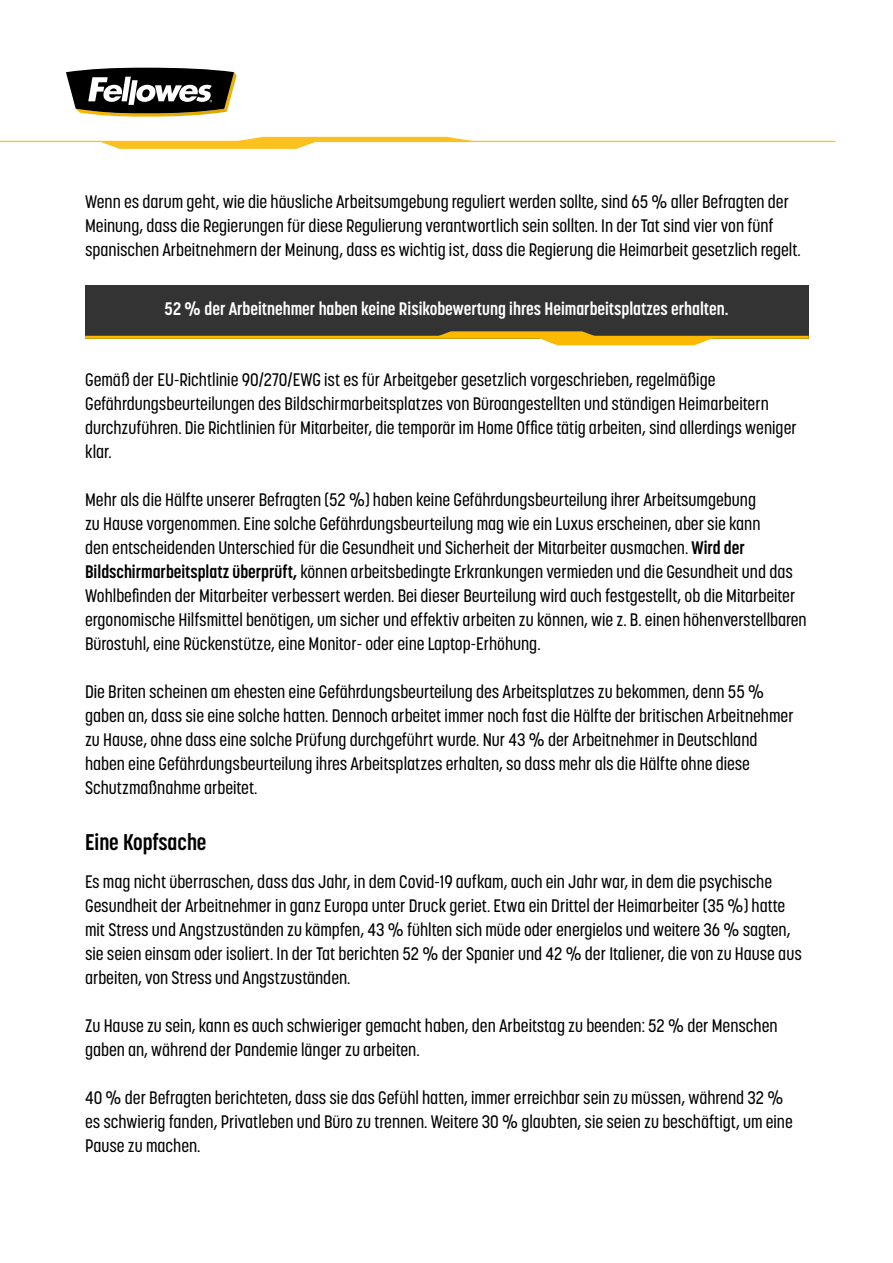
<style>
.page{position:relative;width:893px;height:1263px;background:#fff}
.page>*{position:absolute;margin:0;border:0;box-sizing:border-box;transform-origin:0 0}
.t1{font:700 22.5px "Korolev Condensed";color:#000}
.t2{font:500 18px/24px "Korolev Condensed";color:#000}
.t3{font:700 18px "Korolev Condensed";color:#fff}
.s1{font-weight:700}
</style>
<div class="page">
<hr style="left:0;top:141px;width:835px;height:1px;background:#fcc11f">
<svg style="left:100px;top:137px;width:377px;height:12px"></svg>
<svg style="left:66px;top:68px;width:171px;height:49px"></svg>
<div style="left:85px;top:285px;width:723px;height:53px;background:#333"></div>
<hr style="left:85px;top:336px;width:724px;height:3px;background:#fbba00">
<svg style="left:436px;top:331px;width:280px;height:14px"></svg>
<p class="t2" style="left:85px;top:189px;width:717px">Wenn es darum geht, wie die häusliche Arbeitsumgebung reguliert werden sollte, sind 65 % aller Befragten der<br>Meinung, dass die Regierungen für diese Regulierung verantwortlich sein sollten. In der Tat sind vier von fünf spanischen Arbeitnehmern der Meinung, dass es wichtig ist, dass die Regierung die Heimarbeit gesetzlich regelt.</p>
<p class="t3" style="left:165px;top:298px;width:565px">52 % der Arbeitnehmer haben keine Risikobewertung ihres Heimarbeitsplatzes erhalten.</p>
<p class="t2" style="left:85px;top:368px;width:713px">Gemäß der EU-Richtlinie 90/270/EWG ist es für Arbeitgeber gesetzlich vorgeschrieben, regelmäßige Gefährdungsbeurteilungen des Bildschirmarbeitsplatzes von Büroangestellten und ständigen Heimarbeitern durchzuführen. Die Richtlinien für Mitarbeiter, die temporär im Home Office tätig arbeiten, sind allerdings weniger klar.</p>
<p class="t2" style="left:85px;top:488px;width:723px">Mehr als die Hälfte unserer Befragten (52 %) haben keine Gefährdungsbeurteilung ihrer Arbeitsumgebung<br>zu Hause vorgenommen. Eine solche Gefährdungsbeurteilung mag wie ein Luxus erscheinen, aber sie kann<br>den entscheidenden Unterschied für die Gesundheit und Sicherheit der Mitarbeiter ausmachen. <span class="s1">Wird der Bildschirmarbeitsplatz überprüft,</span> können arbeitsbedingte Erkrankungen vermieden und die Gesundheit und das Wohlbefinden der Mitarbeiter verbessert werden. Bei dieser Beurteilung wird auch festgestellt, ob die Mitarbeiter ergonomische Hilfsmittel benötigen, um sicher und effektiv arbeiten zu können, wie z. B. einen höhenverstellbaren Bürostuhl, eine Rückenstütze, eine Monitor- oder eine Laptop-Erhöhung.</p>
<p class="t2" style="left:85px;top:680px;width:710px">Die Briten scheinen am ehesten eine Gefährdungsbeurteilung des Arbeitsplatzes zu bekommen, denn 55 % gaben an, dass sie eine solche hatten. Dennoch arbeitet immer noch fast die Hälfte der britischen Arbeitnehmer zu Hause, ohne dass eine solche Prüfung durchgeführt wurde. Nur 43 % der Arbeitnehmer in Deutschland haben eine Gefährdungsbeurteilung ihres Arbeitsplatzes erhalten, so dass mehr als die Hälfte ohne diese Schutzmaßnahme arbeitet.</p>
<p class="t1" style="left:85px;top:828px;width:123px">Eine Kopfsache</p>
<p class="t2" style="left:85px;top:870px;width:718px">Es mag nicht überraschen, dass das Jahr, in dem Covid-19 aufkam, auch ein Jahr war, in dem die psychische Gesundheit der Arbeitnehmer in ganz Europa unter Druck geriet. Etwa ein Drittel der Heimarbeiter (35 %) hatte mit Stress und Angstzuständen zu kämpfen, 43 % fühlten sich müde oder energielos und weitere 36 % sagten, sie seien einsam oder isoliert. In der Tat berichten 52 % der Spanier und 42 % der Italiener, die von zu Hause aus arbeiten, von Stress und Angstzuständen.</p>
<p class="t2" style="left:85px;top:1014px;width:694px">Zu Hause zu sein, kann es auch schwieriger gemacht haben, den Arbeitstag zu beenden: 52 % der Menschen gaben an, während der Pandemie länger zu arbeiten.</p>
<p class="t2" style="left:85px;top:1086px;width:709px">40 % der Befragten berichteten, dass sie das Gefühl hatten, immer erreichbar sein zu müssen, während 32 % es schwierig fanden, Privatleben und Büro zu trennen. Weitere 30 % glaubten, sie seien zu beschäftigt, um eine<br>Pause zu machen.</p>
</div>
